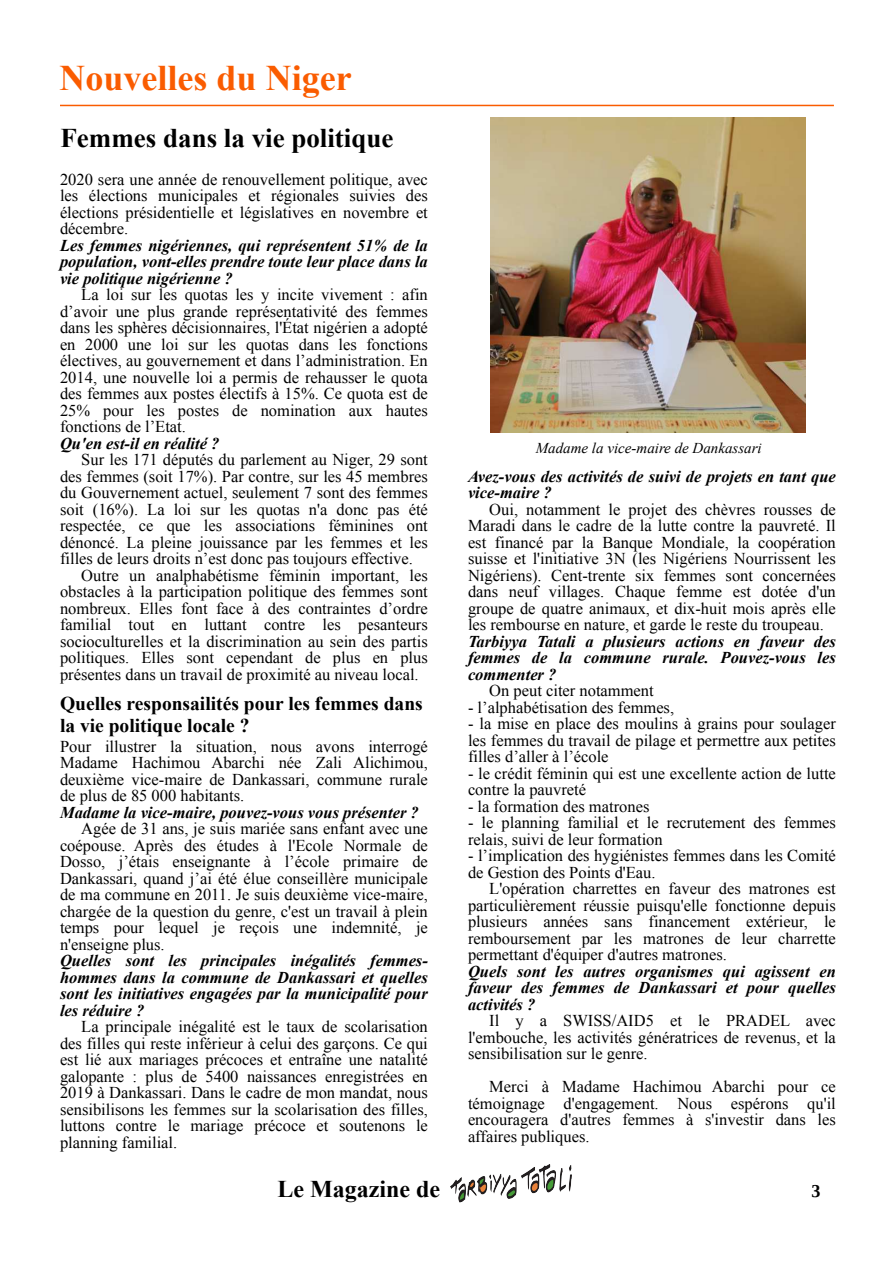
<style>
.page{position:relative;width:893px;height:1263px;background:#fff}
.page>*{position:absolute;margin:0;border:0;box-sizing:border-box;transform-origin:0 0}
.t1{font:700 36px "Times New Roman";color:#fa5c00}
.t2{font:700 27px "Times New Roman";color:#000}
.t3{font:700 24px "Times New Roman";color:#000}
.t4{font:700 19.5px/22.4px "Times New Roman";color:#000}
.t5{font:700 18px "Liberation Serif";color:#000}
.t6{font:16.5px/16.5px "Times New Roman";color:#000;text-align:justify}
.t7{font:italic 700 16.5px/16.5px "Times New Roman";color:#000;text-align:justify}
.t8{font:italic 15px "Times New Roman";color:#000}
</style>
<div class="page">
<hr style="left:60px;top:105px;width:774px;height:1px;background:#fa5c00">
<img style="left:450px;top:1165px;width:121px;height:37px">
<img style="left:490px;top:118px;width:315px;height:315px">
<h1 class="t1" style="left:60px;top:65px;width:293px">Nouvelles du Niger</h1>
<h2 class="t2" style="left:60px;top:129px;width:335px">Femmes dans la vie politique</h2>
<p class="t6" style="left:60px;top:173px;width:369px">2020 sera une année de renouvellement politique, avec les élections municipales et régionales suivies des élections présidentielle et législatives en novembre et décembre.</p>
<p class="t7" style="left:60px;top:239px;width:369px">Les femmes nigériennes, qui représentent 51% de la population, vont-elles prendre toute leur place dans la vie politique nigérienne ?</p>
<p class="t6" style="left:60px;top:288px;width:369px;text-indent:21px">La loi sur les quotas les y incite vivement : afin d’avoir une plus grande représentativité des femmes dans les sphères décisionnaires, l'État nigérien a adopté en 2000 une loi sur les quotas dans les fonctions électives, au gouvernement et dans l’administration. En 2014, une nouvelle loi a permis de rehausser le quota des femmes aux postes électifs à 15%. Ce quota est de 25% pour les postes de nomination aux hautes fonctions de l’Etat.</p>
<p class="t7" style="left:60px;top:437px;width:161px">Qu'en est-il en réalité ?</p>
<p class="t6" style="left:81px;top:453px;width:348px">Sur les 171 députés du parlement au Niger, 29 sont</p>
<p class="t6" style="left:60px;top:470px;width:369px">des femmes (soit 17%). Par contre, sur les 45 membres</p>
<p class="t6" style="left:60px;top:486px;width:369px">du Gouvernement actuel, seulement 7 sont des femmes</p>
<p class="t6" style="left:60px;top:503px;width:369px">soit (16%). La loi sur les quotas n'a donc pas été</p>
<p class="t6" style="left:60px;top:519px;width:369px">respectée, ce que les associations féminines ont</p>
<p class="t6" style="left:60px;top:536px;width:369px">dénoncé. La pleine jouissance par les femmes et les</p>
<p class="t6" style="left:60px;top:552px;width:354px">filles de leurs droits n’est donc pas toujours effective.</p>
<p class="t6" style="left:81px;top:569px;width:348px">Outre un analphabétisme féminin important, les</p>
<p class="t6" style="left:60px;top:585px;width:369px">obstacles à la participation politique des femmes sont</p>
<p class="t6" style="left:60px;top:602px;width:369px">nombreux. Elles font face à des contraintes d’ordre</p>
<p class="t6" style="left:60px;top:618px;width:369px">familial tout en luttant contre les pesanteurs</p>
<p class="t6" style="left:60px;top:635px;width:369px">socioculturelles et la discrimination au sein des partis</p>
<p class="t6" style="left:60px;top:651px;width:369px">politiques. Elles sont cependant de plus en plus</p>
<p class="t6" style="left:60px;top:668px;width:360px">présentes dans un travail de proximité au niveau local.</p>
<p class="t4" style="left:60px;top:694px;width:364px">Quelles responsailités pour les femmes dans la vie politique locale ?</p>
<p class="t6" style="left:60px;top:739px;width:369px">Pour illustrer la situation, nous avons interrogé Madame Hachimou Abarchi née Zali Alichimou, deuxième vice-maire de Dankassari, commune rurale de plus de 85 000 habitants.</p>
<p class="t7" style="left:60px;top:806px;width:360px">Madame la vice-maire, pouvez-vous vous présenter ?</p>
<p class="t6" style="left:60px;top:822px;width:369px;text-indent:21px">Agée de 31 ans, je suis mariée sans enfant avec une coépouse. Après des études à l'Ecole Normale de Dosso, j’étais enseignante à l’école primaire de Dankassari, quand j’ai été élue conseillère municipale de ma commune en 2011. Je suis deuxième vice-maire, chargée de la question du genre, c'est un travail à plein temps pour lequel je reçois une indemnité, je n'enseigne plus.</p>
<p class="t7" style="left:60px;top:954px;width:369px">Quelles sont les principales inégalités femmes&shy;hommes dans la commune de Dankassari et quelles sont les initiatives engagées par la municipalité pour les réduire ?</p>
<p class="t6" style="left:60px;top:1020px;width:369px;text-indent:21px">La principale inégalité est le taux de scolarisation des filles qui reste inférieur à celui des garçons. Ce qui est lié aux mariages précoces et entraîne une natalité galopante : plus de 5400 naissances enregistrées en 2019 à Dankassari. Dans le cadre de mon mandat, nous sensibilisons les femmes sur la scolarisation des filles, luttons contre le mariage précoce et soutenons le planning familial.</p>
<p class="t8" style="left:536px;top:442px;width:228px">Madame la vice-maire de Dankassari</p>
<p class="t7" style="left:468px;top:470px;width:369px">Avez-vous des activités de suivi de projets en tant que vice-maire ?</p>
<p class="t6" style="left:468px;top:502px;width:369px;text-indent:21px">Oui, notamment le projet des chèvres rousses de Maradi dans le cadre de la lutte contre la pauvreté. Il est financé par la Banque Mondiale, la coopération suisse et l'initiative 3N (les Nigériens Nourrissent les Nigériens). Cent-trente six femmes sont concernées dans neuf villages. Chaque femme est dotée d'un groupe de quatre animaux, et dix-huit mois après elle les rembourse en nature, et garde le reste du troupeau.</p>
<p class="t7" style="left:468px;top:635px;width:369px">Tarbiyya Tatali a plusieurs actions en faveur des femmes de la commune rurale. Pouvez-vous les commenter ?</p>
<p class="t6" style="left:489px;top:684px;width:166px">On peut citer notamment</p>
<p class="t6" style="left:468px;top:700px;width:208px">- l’alphabétisation des femmes,</p>
<p class="t6" style="left:468px;top:717px;width:369px">- la mise en place des moulins à grains pour soulager les femmes du travail de pilage et permettre aux petites filles d’aller à l’école</p>
<p class="t6" style="left:468px;top:766px;width:369px">- le crédit féminin qui est une excellente action de lutte contre la pauvreté</p>
<p class="t6" style="left:468px;top:799px;width:183px">- la formation des matrones</p>
<p class="t6" style="left:468px;top:816px;width:369px">- le planning familial et le recrutement des femmes relais, suivi de leur formation</p>
<p class="t6" style="left:468px;top:849px;width:369px">- l’implication des hygiénistes femmes dans les Comité de Gestion des Points d'Eau.</p>
<p class="t6" style="left:468px;top:882px;width:369px;text-indent:21px">L'opération charrettes en faveur des matrones est particulièrement réussie puisqu'elle fonctionne depuis plusieurs années sans financement extérieur, le remboursement par les matrones de leur charrette permettant d'équiper d'autres matrones.</p>
<p class="t7" style="left:468px;top:965px;width:369px">Quels sont les autres organismes qui agissent en faveur des femmes de Dankassari et pour quelles activités ?</p>
<p class="t6" style="left:468px;top:1014px;width:369px;text-indent:21px">Il y a SWISS/AID5 et le PRADEL avec l'embouche, les activités génératrices de revenus, et la sensibilisation sur le genre.</p>
<p class="t6" style="left:468px;top:1080px;width:369px;text-indent:21px">Merci à Madame Hachimou Abarchi pour ce témoignage d'engagement. Nous espérons qu'il encouragera d'autres femmes à s'investir dans les affaires publiques.</p>
<h3 class="t3" style="left:277px;top:1180px;width:164px">Le Magazine de</h3>
<p class="t5" style="left:811px;top:1184px;width:10px">3</p>
</div>
